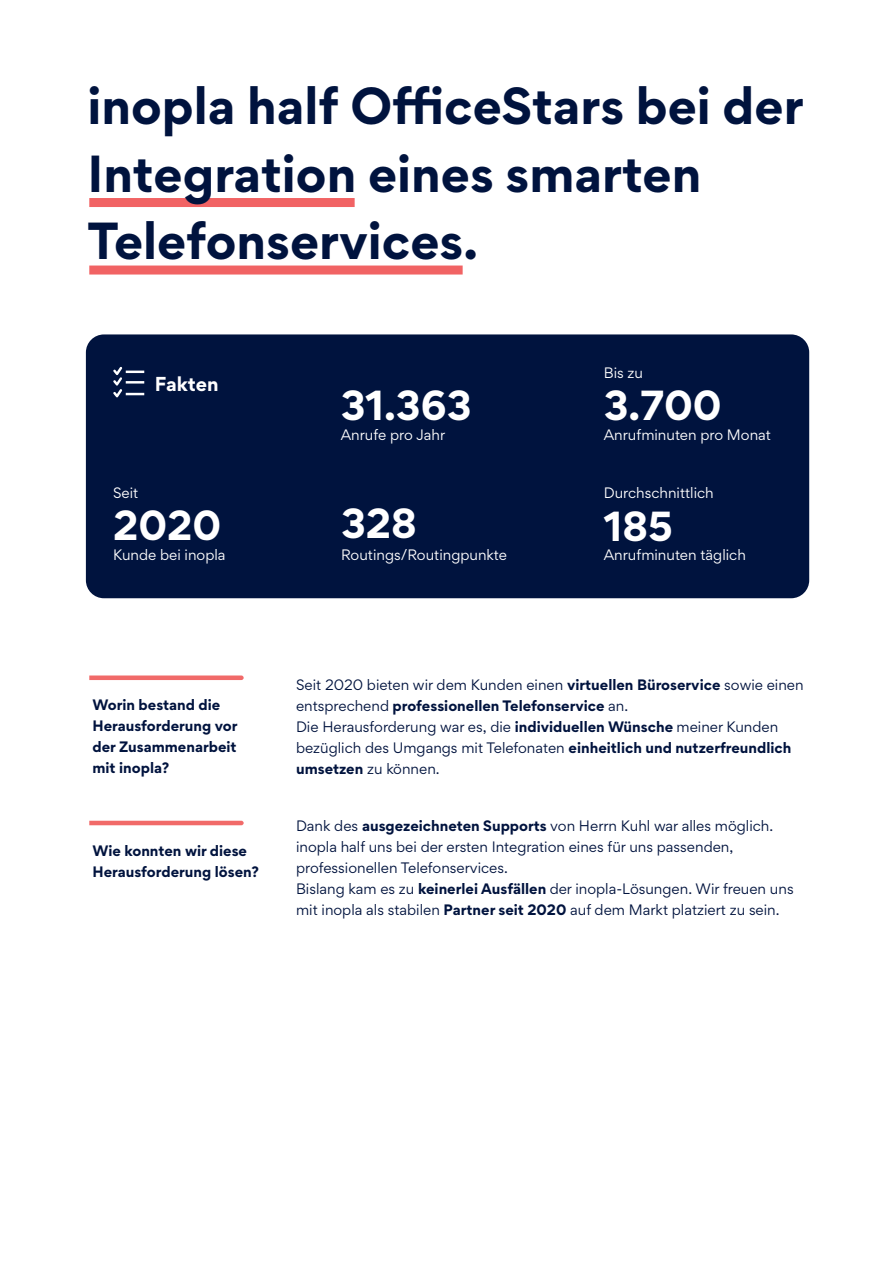
<style>
.page{position:relative;width:893px;height:1263px;background:#fff}
.page>*{position:absolute;margin:0;border:0;box-sizing:border-box;transform-origin:0 0}
.Headline_01{font:700 46.5px/67.5px "Gordita";color:#00133e}
.Facts_Zahlen_gross{font:700 37.5px "Gordita";color:#fff}
.Facts_links{font:700 18px "Gordita";color:#fff}
.t1{font:13.5px/21px "Gordita";color:#00133e}
.t2{font:13.5px "Gordita";color:#fff}
.Facts_links-2{font:700 13.5px/21px "Gordita";color:#00133e}
.s1{font-weight:700}
</style>
<div class="page">
<div style="left:89px;top:198px;width:266px;height:9px;background:#f16364"></div>
<div style="left:89px;top:266px;width:374px;height:9px;background:#f16364"></div>
<div style="left:86px;top:334px;width:723px;height:264px;background:#00133e;border-radius:18px"></div>
<svg style="left:89px;top:675px;width:155px;height:5px"></svg>
<svg style="left:89px;top:821px;width:155px;height:4px"></svg>
<svg style="left:113px;top:367px;width:31px;height:30px"></svg>
<p class="Headline_01" style="left:87px;top:71px;width:717px">inopla half OfficeStars bei der<br>Integration eines smarten</p>
<p class="Headline_01" style="left:87px;top:206px;width:392px">Telefonservices.</p>
<p class="Facts_links" style="left:155px;top:369px;width:65px">Fakten</p>
<p class="t2" style="left:113px;top:483px;width:27px">Seit</p>
<p class="Facts_Zahlen_gross" style="left:113px;top:495px;width:110px">2020</p>
<p class="t2" style="left:113px;top:545px;width:114px">Kunde bei inopla</p>
<p class="Facts_Zahlen_gross" style="left:341px;top:375px;width:132px">31.363</p>
<p class="t2" style="left:341px;top:425px;width:106px">Anrufe pro Jahr</p>
<p class="Facts_Zahlen_gross" style="left:341px;top:494px;width:77px">328</p>
<p class="t2" style="left:341px;top:545px;width:168px">Routings/Routingpunkte</p>
<p class="t2" style="left:604px;top:363px;width:41px">Bis zu</p>
<p class="Facts_Zahlen_gross" style="left:604px;top:375px;width:119px">3.700</p>
<p class="t2" style="left:604px;top:425px;width:169px">Anrufminuten pro Monat</p>
<p class="t2" style="left:604px;top:483px;width:111px">Durchschnittlich</p>
<p class="Facts_Zahlen_gross" style="left:604px;top:496px;width:70px">185</p>
<p class="t2" style="left:604px;top:545px;width:144px">Anrufminuten täglich</p>
<p class="Facts_links-2" style="left:92px;top:694px;width:129px">Worin bestand die</p>
<p class="Facts_links-2" style="left:92px;top:715px;width:147px">Herausforderung vor</p>
<p class="Facts_links-2" style="left:92px;top:736px;width:146px">der Zusammenarbeit</p>
<p class="Facts_links-2" style="left:92px;top:757px;width:78px">mit inopla?</p>
<p class="Facts_links-2" style="left:92px;top:840px;width:168px">Wie konnten wir diese<br>Herausforderung lösen?</p>
<p class="t1" style="left:296px;top:674px;width:509px">Seit 2020 bieten wir dem Kunden einen <span class="s1">virtuellen Büroservice</span> sowie einen entsprechend <span class="s1">professionellen Telefonservice</span> an.</p>
<p class="t1" style="left:296px;top:716px;width:497px">Die Herausforderung war es, die <span class="s1">individuellen Wünsche</span> meiner Kunden bezüglich des Umgangs mit Telefonaten <span class="s1">einheitlich und nutzerfreundlich umsetzen</span> zu können.</p>
<p class="t1" style="left:296px;top:815px;width:479px">Dank des <span class="s1">ausgezeichneten Supports</span> von Herrn Kuhl war alles möglich.</p>
<p class="t1" style="left:296px;top:836px;width:439px">inopla half uns bei der ersten Integration eines für uns passenden,</p>
<p class="t1" style="left:296px;top:857px;width:213px">professionellen Telefonservices.</p>
<p class="t1" style="left:296px;top:878px;width:499px">Bislang kam es zu <span class="s1">keinerlei Ausfällen</span> der inopla-Lösungen. Wir freuen uns mit inopla als stabilen <span class="s1">Partner seit 2020</span> auf dem Markt platziert zu sein.</p>
</div>
